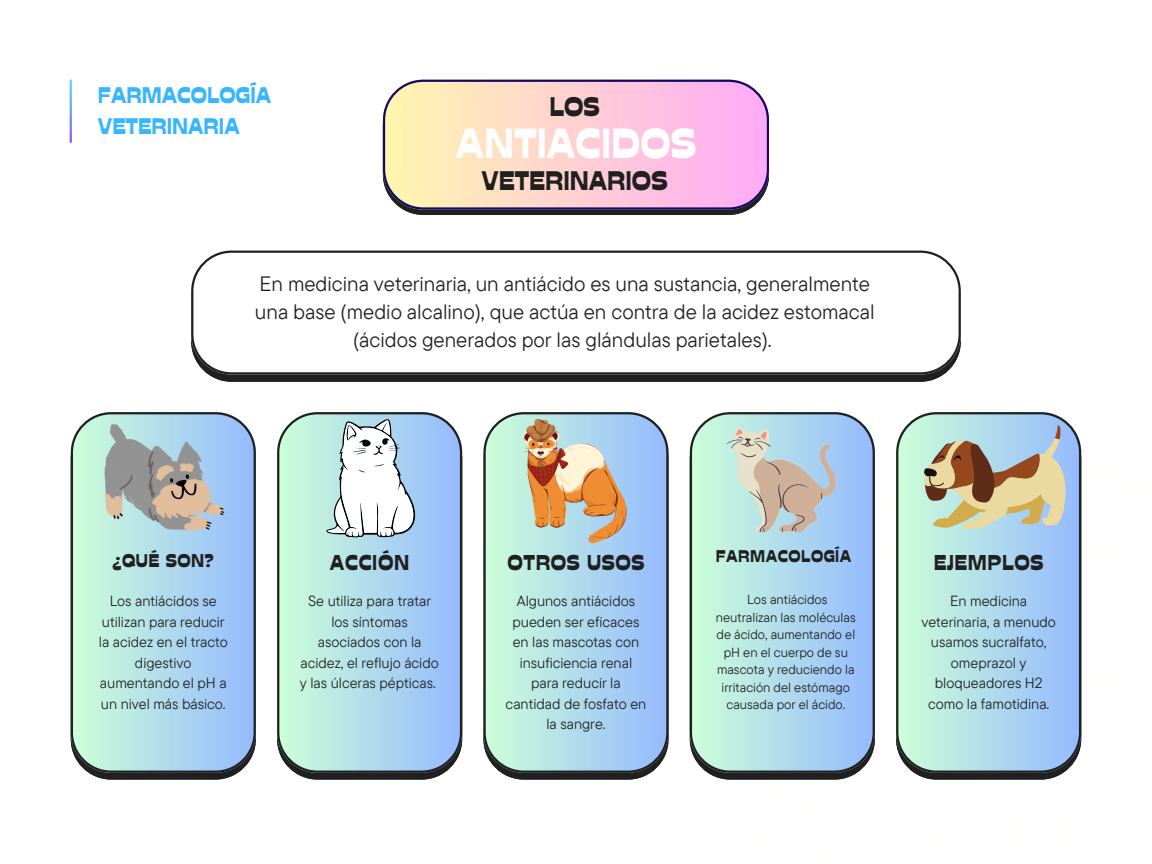
<style>
.page{position:relative;width:1152px;height:864px;background:#fff}
.page>*{position:absolute;margin:0;border:0;box-sizing:border-box;transform-origin:0 0}
.t1{font:42px "Stadio Now Novarese";color:#fff}
.t2{font:26.85px "Stadio Now Novarese";color:#202020}
.t3{font:22.5px "Stadio Now Novarese";color:#38b6ff}
.t4{font:21.45px "Stadio Now Novarese";letter-spacing:.03em;color:#202020}
.t5{font:20.7px/28.2px "TT Commons Pro";color:#202020;text-align:center}
.t6{font:18.45px "Stadio Now Novarese";letter-spacing:.03em;color:#202020}
.t7{font:16.95px "Stadio Now Novarese";letter-spacing:.03em;color:#202020}
.t8{font:14.7px/20.5px "TT Commons Pro";color:#202020;text-align:center}
.t9{font:13.2px/17.5px "TT Commons Pro";color:#202020;text-align:center}
</style>
<div class="page">
<svg style="left:208px;top:374px;width:736px;height:7px;background:#2b2b2b"></svg>
<div style="left:404px;top:210px;width:344px;height:5px;background:#202020"></div>
<svg style="left:383px;top:80px;width:386px;height:130px;background:#f4c8cd"></svg>
<svg style="left:191px;top:251px;width:770px;height:123px"></svg>
<svg style="left:71px;top:412px;width:185px;height:361px;background:#abd3e1"></svg>
<svg style="left:277px;top:412px;width:185px;height:361px;background:#abd4e2"></svg>
<svg style="left:483px;top:412px;width:186px;height:361px;background:#aad3e1"></svg>
<svg style="left:690px;top:412px;width:185px;height:361px;background:#abd4e1"></svg>
<svg style="left:896px;top:412px;width:185px;height:361px;background:#abd4e1"></svg>
<img style="left:104px;top:425px;width:121px;height:105px">
<svg style="left:924px;top:425px;width:141px;height:104px;background:#b7b59e"></svg>
<svg style="left:326px;top:419px;width:89px;height:119px"></svg>
<svg style="left:727px;top:427px;width:109px;height:105px;background:#becac8"></svg>
<svg style="left:523px;top:419px;width:103px;height:124px;background:#c9b49a"></svg>
<p class="t3" style="left:98px;top:82px;width:175px">FARMACOLOGÍA</p>
<p class="t3" style="left:98px;top:113px;width:143px">VETERINARIA</p>
<p class="t2" style="left:549px;top:90px;width:52px">LOS</p>
<p class="t1" style="left:456px;top:118px;width:242px">ANTIACIDOS</p>
<p class="t2" style="left:481px;top:165px;width:188px">VETERINARIOS</p>
<p class="t5" style="left:255px;top:269px;width:621px">En medicina veterinaria, un antiácido es una sustancia, generalmente una base (medio alcalino), que actúa en contra de la acidez estomacal (ácidos generados por las glándulas parietales).</p>
<p class="t6" style="left:113px;top:549px;width:103px">¿QUÉ SON?</p>
<p class="t8" style="left:99px;top:590px;width:130px">Los antiácidos se utilizan para reducir la acidez en el tracto digestivo aumentando el pH a un nivel más básico.</p>
<p class="t4" style="left:330px;top:549px;width:81px">ACCIÓN</p>
<p class="t8" style="left:300px;top:590px;width:140px">Se utiliza para tratar los síntomas asociados con la acidez, el reflujo ácido y las úlceras pépticas.</p>
<p class="t7" style="left:716px;top:546px;width:137px">FARMACOLOGÍA</p>
<p class="t4" style="left:507px;top:549px;width:139px">OTROS USOS</p>
<p class="t8" style="left:506px;top:590px;width:142px">Algunos antiácidos pueden ser eficaces en las mascotas con insuficiencia renal para reducir la cantidad de fosfato en la sangre.</p>
<p class="t9" style="left:716px;top:590px;width:141px">Los antiácidos neutralizan las moléculas de ácido, aumentando el pH en el cuerpo de su mascota y reduciendo la irritación del estómago causada por el ácido.</p>
<p class="t4" style="left:934px;top:549px;width:111px">EJEMPLOS</p>
<p class="t8" style="left:921px;top:590px;width:136px">En medicina veterinaria, a menudo usamos sucralfato, omeprazol y bloqueadores H2 como la famotidina.</p>
</div>
